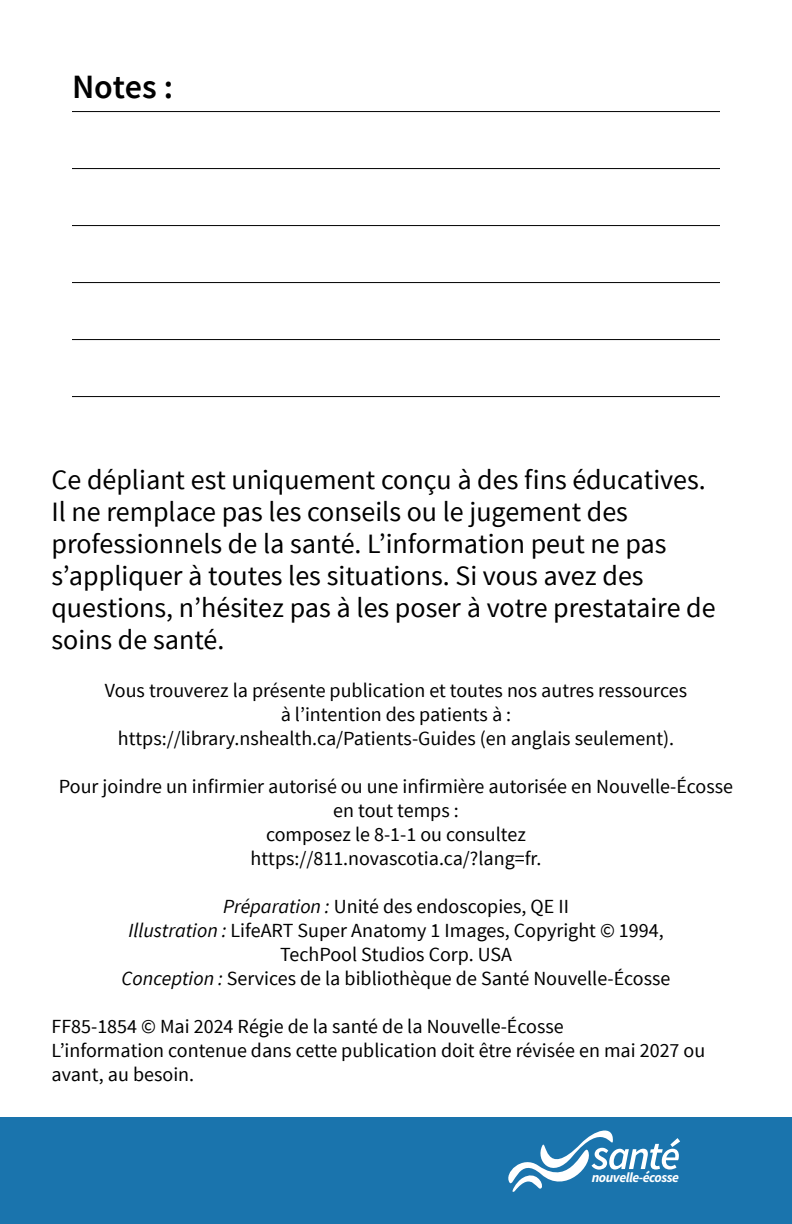
<style>
.page{position:relative;width:792px;height:1224px;background:#fff}
.page>*{position:absolute;margin:0;border:0;box-sizing:border-box;transform-origin:0 0}
.Subheading__large{font:600 34px "Source Sans Pro";color:#000}
.body_text{font:28px/32px "Source Sans Pro";color:#000}
.body_text-2{font:20px/24px "Source Sans Pro";color:#000;text-align:center}
.t1{font:italic 700 13.8px "Source Sans Pro";letter-spacing:-.035em;color:#fff}
.s1{font-style:italic}
</style>
<div class="page">
<hr style="left:72px;top:111px;width:648px;height:1px;background:#000">
<hr style="left:72px;top:168px;width:648px;height:1px;background:#000">
<hr style="left:72px;top:225px;width:648px;height:1px;background:#000">
<hr style="left:72px;top:282px;width:648px;height:1px;background:#000">
<hr style="left:72px;top:339px;width:648px;height:1px;background:#000">
<hr style="left:72px;top:396px;width:648px;height:1px;background:#000">
<div style="left:0;top:1118px;width:792px;height:106px;background:#1a74ad"></div>
<svg style="left:508px;top:1131px;width:172px;height:61px"></svg>
<p class="Subheading__large" style="left:72px;top:65px;width:103px">Notes :</p>
<p class="body_text" style="left:51px;top:465px;width:666px">Ce dépliant est uniquement conçu à des fins éducatives.<br>Il ne remplace pas les conseils ou le jugement des professionnels de la santé. L’information peut ne pas s’appliquer à toutes les situations. Si vous avez des questions, n’hésitez pas à les poser à votre prestataire de soins de santé.</p>
<p class="body_text-2" style="left:105px;top:679px;width:584px">Vous trouverez la présente publication et toutes nos autres ressources</p>
<p class="body_text-2" style="left:281px;top:703px;width:232px">à l’intention des patients à :</p>
<p class="body_text-2" style="left:118px;top:727px;width:558px">https://library.nshealth.ca/Patients-Guides (en anglais seulement).</p>
<p class="body_text-2" style="left:59px;top:775px;width:676px">Pour joindre un infirmier autorisé ou une infirmière autorisée en Nouvelle-Écosse en tout temps :</p>
<p class="body_text-2" style="left:266px;top:823px;width:261px">composez le 8-1-1 ou consultez</p>
<p class="body_text-2" style="left:251px;top:847px;width:292px">https://811.novascotia.ca/?lang=fr.</p>
<p class="body_text-2" style="left:223px;top:895px;width:347px"><span class="s1">Préparation :</span> Unité des endoscopies, QE II</p>
<p class="body_text-2" style="left:128px;top:919px;width:537px"><span class="s1">Illustration :</span> LifeART Super Anatomy 1 Images, Copyright © 1994,</p>
<p class="body_text-2" style="left:280px;top:943px;width:234px">TechPool Studios Corp. USA</p>
<p class="body_text-2" style="left:122px;top:967px;width:550px"><span class="s1">Conception :</span> Services de la bibliothèque de Santé Nouvelle-Écosse</p>
<p class="body_text-2" style="left:52px;top:1015px;width:514px">FF85-1854 © Mai 2024 Régie de la santé de la Nouvelle-Écosse</p>
<p class="body_text-2" style="left:52px;top:1039px;width:655px;text-align:left">L’information contenue dans cette publication doit être révisée en mai 2027 ou avant, au besoin.</p>
<p class="t1" style="left:592px;top:1168px;width:89px">nouvelle-écosse</p>
</div>
